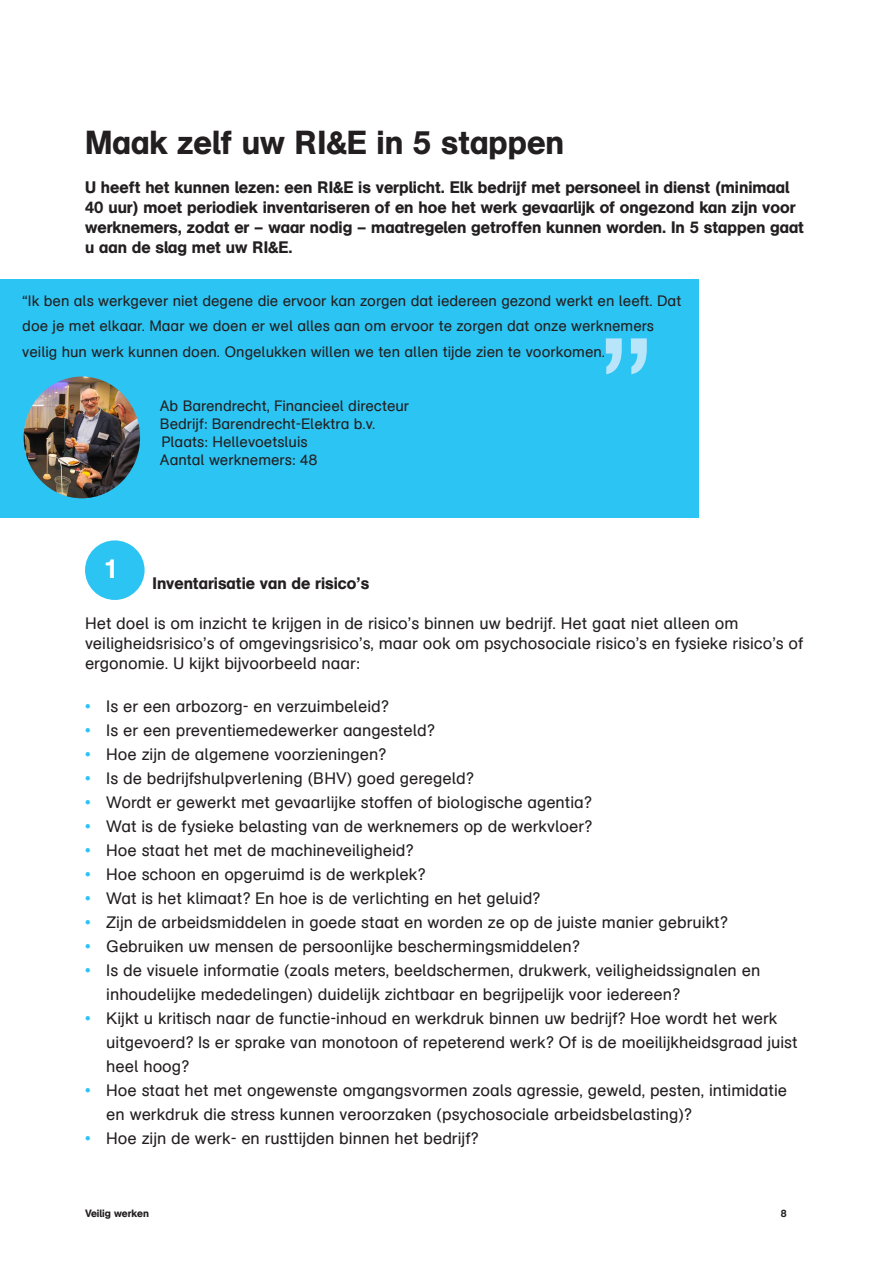
<style>
.page{position:relative;width:893px;height:1263px;background:#fff}
.page>*{position:absolute;margin:0;border:0;box-sizing:border-box;transform-origin:0 0}
.t1{font:150px "AG Schoolbook Regular A";color:#b9e5fa}
.Platte_tekst{font:33px "AG Schoolbook Medium A";color:#231f20}
.t2{font:27px "AG Schoolbook Medium A";color:#fff}
.Platte_tekst-2{font:16.5px/24px "AG Schoolbook Regular A";color:#231f20}
.Alineakop{font:16.5px/19.8px "AG Schoolbook Medium A";color:#231f20}
.Citaat{font:15px/25.5px "AG Schoolbook Regular A";color:#231f20}
.t3{font:10.5px "AG Schoolbook Medium A";color:#231f20}
.s1{color:#2bc4f3}
</style>
<div class="page">
<div style="left:85px;top:540px;width:60px;height:60px;background:#2bc4f3;border-radius:50%"></div>
<div style="left:0;top:279px;width:698px;height:239px;background:#2bc4f3"></div>
<img style="left:24px;top:376px;width:116px;height:122px">
<p class="Platte_tekst" style="left:85px;top:122px;width:481px">Maak zelf uw RI&amp;E in 5 stappen</p>
<p class="Alineakop" style="left:85px;top:178px;width:721px">U heeft het kunnen lezen: een RI&amp;E is verplicht. Elk bedrijf met personeel in dienst (minimaal 40 uur) moet periodiek inventariseren of en hoe het werk gevaarlijk of ongezond kan zijn voor werknemers, zodat er – waar nodig – maatregelen getroffen kunnen worden. In 5 stappen gaat u aan de slag met uw RI&amp;E.</p>
<p class="Citaat" style="left:22px;top:288px;width:660px">“Ik ben als werkgever niet degene die ervoor kan zorgen dat iedereen gezond werkt en leeft. Dat doe je met elkaar. Maar we doen er wel alles aan om ervoor te zorgen dat onze werknemers veilig hun werk kunnen doen. Ongelukken willen we ten allen tijde zien te voorkomen.</p>
<p class="t1" style="left:599px;top:308px;width:58px">”</p>
<p class="Citaat" style="left:160px;top:393px;width:251px">Ab Barendrecht, Financieel directeur</p>
<p class="Citaat" style="left:160px;top:411px;width:217px">Bedrijf: Barendrecht-Elektra b.v.</p>
<p class="Citaat" style="left:161px;top:429px;width:148px">Plaats: Hellevoetsluis</p>
<p class="Citaat" style="left:160px;top:447px;width:159px">Aantal werknemers: 48</p>
<p class="t2" style="left:104px;top:552px;width:17px">1</p>
<p class="Alineakop" style="left:153px;top:574px;width:218px">Inventarisatie van de risico’s</p>
<p class="Platte_tekst-2" style="left:85px;top:614px;width:720px;line-height:19.8px">Het doel is om inzicht te krijgen in de risico’s binnen uw bedrijf. Het gaat niet alleen om veiligheidsrisico’s of omgevingsrisico’s, maar ook om psychosociale risico’s en fysieke risico’s of ergonomie. U kijkt bijvoorbeeld naar:</p>
<p class="Platte_tekst-2" style="left:85px;top:695px;width:305px"><span class="s1">•</span> Is er een arbozorg- en verzuimbeleid?</p>
<p class="Platte_tekst-2" style="left:85px;top:719px;width:351px"><span class="s1">•</span> Is er een preventiemedewerker aangesteld?</p>
<p class="Platte_tekst-2" style="left:85px;top:743px;width:303px"><span class="s1">•</span> Hoe zijn de algemene voorzieningen?</p>
<p class="Platte_tekst-2" style="left:85px;top:767px;width:390px"><span class="s1">•</span> Is de bedrijfshulpverlening (BHV) goed geregeld?</p>
<p class="Platte_tekst-2" style="left:85px;top:791px;width:508px"><span class="s1">•</span> Wordt er gewerkt met gevaarlijke stoffen of biologische agentia?</p>
<p class="Platte_tekst-2" style="left:85px;top:815px;width:509px"><span class="s1">•</span> Wat is de fysieke belasting van de werknemers op de werkvloer?</p>
<p class="Platte_tekst-2" style="left:85px;top:839px;width:330px"><span class="s1">•</span> Hoe staat het met de machineveiligheid?</p>
<p class="Platte_tekst-2" style="left:85px;top:863px;width:342px"><span class="s1">•</span> Hoe schoon en opgeruimd is de werkplek?</p>
<p class="Platte_tekst-2" style="left:85px;top:887px;width:457px"><span class="s1">•</span> Wat is het klimaat? En hoe is de verlichting en het geluid?</p>
<p class="Platte_tekst-2" style="left:85px;top:911px;width:644px"><span class="s1">•</span> Zijn de arbeidsmiddelen in goede staat en worden ze op de juiste manier gebruikt?</p>
<p class="Platte_tekst-2" style="left:85px;top:935px;width:496px"><span class="s1">•</span> Gebruiken uw mensen de persoonlijke beschermingsmiddelen?</p>
<p class="Platte_tekst-2" style="left:106px;top:959px;width:655px;text-indent:-21px"><span class="s1">•</span> Is de visuele informatie (zoals meters, beeldschermen, drukwerk, veiligheidssignalen en inhoudelijke mededelingen) duidelijk zichtbaar en begrijpelijk voor iedereen?</p>
<p class="Platte_tekst-2" style="left:106px;top:1007px;width:693px;text-indent:-21px"><span class="s1">•</span> Kijkt u kritisch naar de functie-inhoud en werkdruk binnen uw bedrijf? Hoe wordt het werk uitgevoerd? Is er sprake van monotoon of repeterend werk? Of is de moeilijkheidsgraad juist heel hoog?</p>
<p class="Platte_tekst-2" style="left:106px;top:1079px;width:682px;text-indent:-21px"><span class="s1">•</span> Hoe staat het met ongewenste omgangsvormen zoals agressie, geweld, pesten, intimidatie en werkdruk die stress kunnen veroorzaken (psychosociale arbeidsbelasting)?</p>
<p class="Platte_tekst-2" style="left:85px;top:1127px;width:395px"><span class="s1">•</span> Hoe zijn de werk- en rusttijden binnen het bedrijf?</p>
<p class="t3" style="left:85px;top:1207px;width:65px">Veilig werken</p>
<p class="t3" style="left:781px;top:1207px;width:7px">8</p>
</div>
